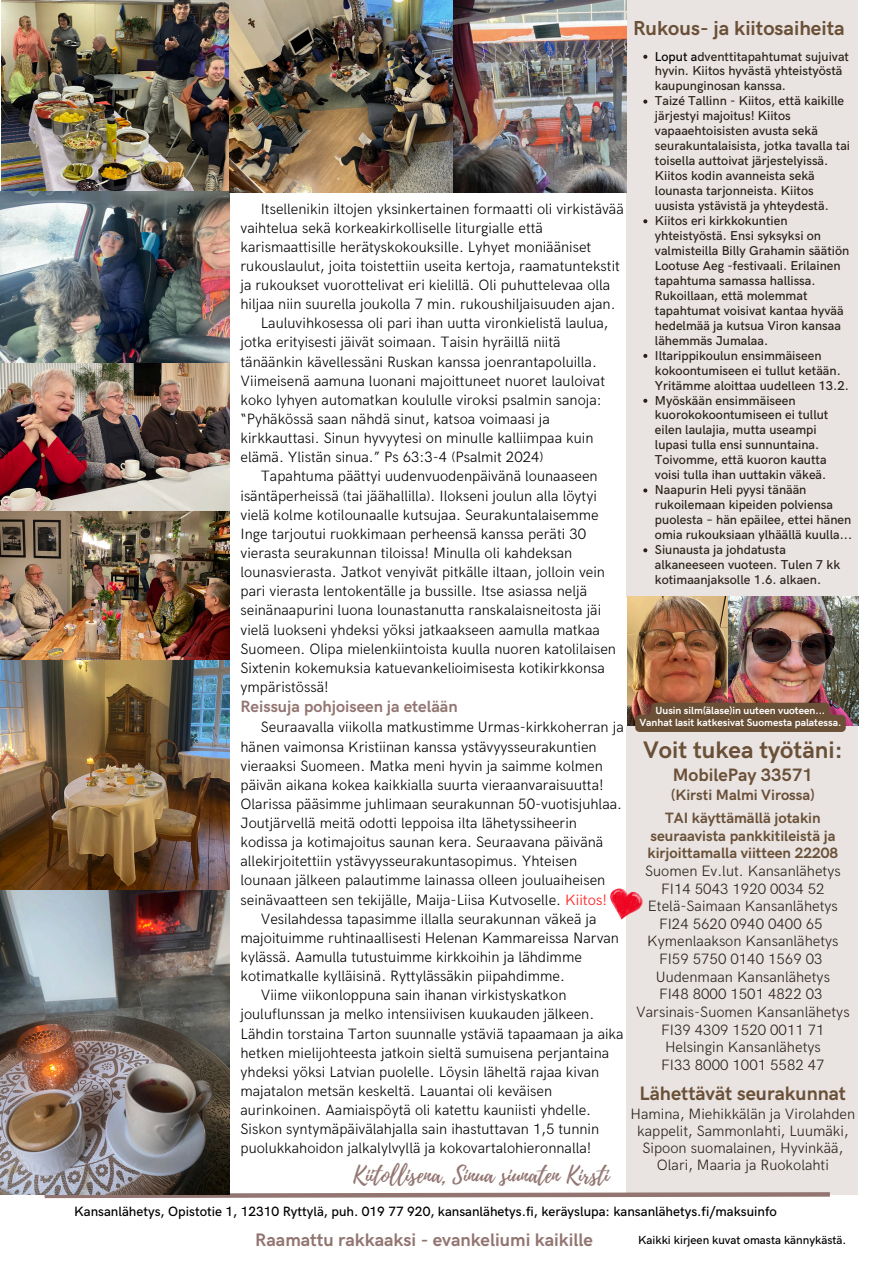
<style>
.page{position:relative;width:894px;height:1264px;background:#fff}
.page>*{position:absolute;margin:0;border:0;box-sizing:border-box;transform-origin:0 0}
.t1{font:700 24px "HK Grotesk";color:#695036}
.t2{font:22.35px "Playlist Script";color:#927571}
.t3{font:700 20.25px "HK Grotesk";color:#695036}
.t4{font:700 19.5px "HK Grotesk";color:#695036}
.t5{font:700 18.15px "HK Grotesk";color:#927571}
.t6{font:700 18px "HK Grotesk";color:#695036}
.t7{font:700 16.35px "HK Grotesk";color:#927571}
.t8{font:300 15px "HK Grotesk";color:#000}
.t9{font:300 15px/17.7px "HK Grotesk";color:#282218;text-align:center}
.t10{font:700 15px "HK Grotesk";color:#695036}
.t11{font:500 13.5px "HK Grotesk";color:#000}
.t12{font:500 12.9px/15px "HK Grotesk";color:#282218}
.t13{font:500 11.85px "HK Grotesk";color:#000}
.t14{font:700 10.35px "HK Grotesk";color:#fff}
.s1{color:#000}
.s2{font-weight:400;color:#ff3131}
.s3{font-weight:700;color:#695036}
</style>
<div class="page">
<div style="left:626px;top:0;width:231px;height:596px;background:#e9e3e2"></div>
<div style="left:626px;top:726px;width:231px;height:468px;background:#e9e3e2"></div>
<svg style="left:40px;top:1192px;width:794px;height:7px"></svg>
<img style="left:0;top:0;width:230px;height:1194px">
<img style="left:229px;top:0;width:397px;height:192px">
<img style="left:610px;top:888px;width:32px;height:31px">
<img style="left:627px;top:596px;width:101px;height:129px">
<img style="left:728px;top:596px;width:129px;height:129px">
<svg style="left:643px;top:55px;width:4px;height:4px"></svg>
<svg style="left:643px;top:100px;width:4px;height:4px"></svg>
<svg style="left:643px;top:219px;width:4px;height:4px"></svg>
<svg style="left:643px;top:354px;width:4px;height:4px"></svg>
<svg style="left:643px;top:399px;width:4px;height:4px"></svg>
<svg style="left:643px;top:488px;width:4px;height:4px"></svg>
<svg style="left:643px;top:548px;width:4px;height:4px"></svg>
<svg style="left:635px;top:702px;width:210px;height:30px"></svg>
<p class="t8" style="left:261px;top:200px;width:364px">Itsellenikin iltojen yksinkertainen formaatti oli virkistävää</p>
<p class="t8" style="left:240px;top:219px;width:304px">vaihtelua sekä korkeakirkolliselle liturgialle että</p>
<p class="t8" style="left:240px;top:238px;width:352px">karismaattisille herätyskokouksille. Lyhyet moniääniset</p>
<p class="t8" style="left:240px;top:257px;width:381px">rukouslaulut, joita toistettiin useita kertoja, raamatuntekstit</p>
<p class="t8" style="left:240px;top:276px;width:371px">ja rukoukset vuorottelivat eri kielillä. Oli puhuttelevaa olla</p>
<p class="t8" style="left:240px;top:296px;width:376px">hiljaa niin suurella joukolla 7 min. rukoushiljaisuuden ajan.</p>
<p class="t8" style="left:261px;top:315px;width:349px">Lauluvihkosessa oli pari ihan uutta vironkielistä laulua,</p>
<p class="t8" style="left:240px;top:334px;width:321px">jotka erityisesti jäivät soimaan. Taisin hyräillä niitä</p>
<p class="t8" style="left:240px;top:353px;width:358px">tänäänkin kävellessäni Ruskan kanssa joenrantapoluilla.</p>
<p class="t8" style="left:240px;top:372px;width:366px">Viimeisenä aamuna luonani majoittuneet nuoret lauloivat</p>
<p class="t8" style="left:240px;top:391px;width:362px">koko lyhyen automatkan koululle viroksi psalmin sanoja:</p>
<p class="t8" style="left:240px;top:410px;width:311px">“Pyhäkössä saan nähdä sinut, katsoa voimaasi ja</p>
<p class="t8" style="left:240px;top:429px;width:354px">kirkkauttasi. Sinun hyvyytesi on minulle kalliimpaa kuin</p>
<p class="t8" style="left:240px;top:449px;width:304px">elämä. Ylistän sinua.” Ps 63:3-4 (Psalmit 2024)</p>
<p class="t8" style="left:261px;top:468px;width:338px">Tapahtuma päättyi uudenvuodenpäivänä lounaaseen</p>
<p class="t8" style="left:240px;top:487px;width:358px">isäntäperheissä (tai jäähallilla). Ilokseni joulun alla löytyi</p>
<p class="t8" style="left:240px;top:506px;width:359px">vielä kolme kotilounaalle kutsujaa. Seurakuntalaisemme</p>
<p class="t8" style="left:240px;top:525px;width:347px">Inge tarjoutui ruokkimaan perheensä kanssa peräti 30</p>
<p class="t8" style="left:240px;top:544px;width:333px">vierasta seurakunnan tiloissa! Minulla oli kahdeksan</p>
<p class="t8" style="left:240px;top:563px;width:366px">lounasvierasta. Jatkot venyivät pitkälle iltaan, jolloin vein</p>
<p class="t8" style="left:240px;top:582px;width:348px">pari vierasta lentokentälle ja bussille. Itse asiassa neljä</p>
<p class="t8" style="left:240px;top:602px;width:362px">seinänaapurini luona lounastanutta ranskalaisneitosta jäi</p>
<p class="t8" style="left:240px;top:621px;width:361px">vielä luokseni yhdeksi yöksi jatkaakseen aamulla matkaa</p>
<p class="t8" style="left:240px;top:640px;width:377px">Suomeen. Olipa mielenkiintoista kuulla nuoren katolilaisen</p>
<p class="t8" style="left:240px;top:659px;width:366px">Sixtenin kokemuksia katuevankelioimisesta kotikirkkonsa</p>
<p class="t8" style="left:240px;top:678px;width:90px">ympäristössä!</p>
<p class="t3" style="left:632px;top:17px;width:213px">Rukous- ja kiitosaiheita</p>
<p class="t12" style="left:654px;top:49px;width:196px"><span class="s1">Loput a</span>dventtitapahtumat sujuivat hyvin. Kiitos hyvästä yhteistyöstä kaupunginosan kanssa.</p>
<p class="t12" style="left:654px;top:94px;width:197px">Taizé Tallinn - Kiitos, että kaikille järjestyi majoitus! Kiitos vapaaehtoisisten avusta sekä seurakuntalaisista, jotka tavalla tai toisella auttoivat järjestelyissä.<br>Kiitos kodin avanneista sekä lounasta tarjonneista. Kiitos uusista ystävistä ja yhteydestä.</p>
<p class="t12" style="left:654px;top:214px;width:196px">Kiitos eri kirkkokuntien yhteistyöstä. Ensi syksyksi on valmisteilla Billy Grahamin säätiön<br>Lootuse Aeg -festivaali. Erilainen tapahtuma samassa hallissa.<br>Rukoillaan, että molemmat tapahtumat voisivat kantaa hyvää hedelmää ja kutsua Viron kansaa lähemmäs Jumalaa.</p>
<p class="t12" style="left:654px;top:348px;width:195px">Iltarippikoulun ensimmäiseen kokoontumiseen ei tullut ketään.<br>Yritämme aloittaa uudelleen 13.2.</p>
<p class="t12" style="left:654px;top:393px;width:175px">Myöskään ensimmäiseen kuorokokoontumiseen ei tullut eilen laulajia, mutta useampi lupasi tulla ensi sunnuntaina.<br>Toivomme, että kuoron kautta voisi tulla ihan uuttakin väkeä.</p>
<p class="t12" style="left:654px;top:483px;width:199px">Naapurin Heli pyysi tänään rukoilemaan kipeiden polviensa puolesta – hän epäilee, ettei hänen omia rukouksiaan ylhäällä kuulla...</p>
<h5 class="t12" style="left:654px;top:542px;width:187px">Siunausta ja johdatusta alkaneeseen vuoteen. Tulen 7 kk kotimaanjaksolle 1.6. alkaen.</h5>
<p class="t7" style="left:240px;top:697px;width:218px">Reissuja pohjoiseen ja etelään</p>
<h3 class="t14" style="left:655px;top:705px;width:171px">Uusin silm(älase)in uuteen vuoteen...</h3>
<p class="t14" style="left:639px;top:717px;width:203px">Vanhat lasit katkesivat Suomesta palatessa.</p>
<p class="t8" style="left:261px;top:719px;width:364px">Seuraavalla viikolla matkustimme Urmas-kirkkoherran ja</p>
<p class="t8" style="left:240px;top:738px;width:357px">hänen vaimonsa Kristiinan kanssa ystävyysseurakuntien</p>
<p class="t8" style="left:240px;top:757px;width:363px">vieraaksi Suomeen. Matka meni hyvin ja saimme kolmen</p>
<p class="t8" style="left:240px;top:776px;width:364px">päivän aikana kokea kaikkialla suurta vieraanvaraisuutta!</p>
<p class="t8" style="left:240px;top:795px;width:383px">Olarissa pääsimme juhlimaan seurakunnan 50-vuotisjuhlaa.</p>
<p class="t8" style="left:240px;top:814px;width:338px">Joutjärvellä meitä odotti leppoisa ilta lähetyssiheerin</p>
<p class="t8" style="left:240px;top:833px;width:364px">kodissa ja kotimajoitus saunan kera. Seuraavana päivänä</p>
<p class="t8" style="left:240px;top:852px;width:338px">allekirjoitettiin ystävyysseurakuntasopimus. Yhteisen</p>
<p class="t8" style="left:240px;top:872px;width:366px">lounaan jälkeen palautimme lainassa olleen jouluaiheisen</p>
<p class="t8" style="left:240px;top:891px;width:368px">seinävaatteen sen tekijälle, Maija-Liisa Kutvoselle. <span class="s2">Kiitos!</span></p>
<p class="t8" style="left:261px;top:910px;width:337px">Vesilahdessa tapasimme illalla seurakunnan väkeä ja</p>
<p class="t8" style="left:240px;top:929px;width:380px">majoituimme ruhtinaallisesti Helenan Kammareissa Narvan</p>
<p class="t8" style="left:240px;top:948px;width:343px">kylässä. Aamulla tutustuimme kirkkoihin ja lähdimme</p>
<p class="t8" style="left:240px;top:967px;width:326px">kotimatkalle kylläisinä. Ryttylässäkin piipahdimme.</p>
<p class="t8" style="left:261px;top:986px;width:307px">Viime viikonloppuna sain ihanan virkistyskatkon</p>
<p class="t8" style="left:240px;top:1005px;width:355px">jouluflunssan ja melko intensiivisen kuukauden jälkeen.</p>
<p class="t8" style="left:240px;top:1025px;width:384px">Lähdin torstaina Tarton suunnalle ystäviä tapaamaan ja aika</p>
<p class="t8" style="left:240px;top:1044px;width:370px">hetken mielijohteesta jatkoin sieltä sumuisena perjantaina</p>
<p class="t8" style="left:240px;top:1063px;width:360px">yhdeksi yöksi Latvian puolelle. Löysin läheltä rajaa kivan</p>
<p class="t8" style="left:240px;top:1082px;width:313px">majatalon metsän keskeltä. Lauantai oli keväisen</p>
<p class="t8" style="left:240px;top:1101px;width:352px">aurinkoinen. Aamiaispöytä oli katettu kauniisti yhdelle.</p>
<p class="t8" style="left:240px;top:1120px;width:360px">Siskon syntymäpäivälahjalla sain ihastuttavan 1,5 tunnin</p>
<p class="t8" style="left:240px;top:1139px;width:352px">puolukkahoidon jalkalylvyllä ja kokovartalohieronnalla!</p>
<p class="t1" style="left:643px;top:736px;width:201px">Voit tukea työtäni:</p>
<p class="t6" style="left:672px;top:765px;width:142px">MobilePay 33571</p>
<p class="t10" style="left:671px;top:786px;width:145px">(Kirsti Malmi Virossa)</p>
<p class="t9" style="left:636px;top:809px;width:215px"><span class="s3">TAI käyttämällä jotakin seuraavista pankkitileistä ja kirjoittamalla viitteen 22208<br></span>Suomen Ev.lut. Kansanlähetys<br>FI14 5043 1920 0034 52<br>Etelä-Saimaan Kansanlähetys<br>FI24 5620 0940 0400 65<br>Kymenlaakson Kansanlähetys<br>FI59 5750 0140 1569 03<br>Uudenmaan Kansanlähetys<br>FI48 8000 1501 4822 03<br>Varsinais-Suomen Kansanlähetys<br>FI39 4309 1520 0011 71<br>Helsingin Kansanlähetys<br>FI33 8000 1001 5582 47</p>
<p class="t4" style="left:639px;top:1082px;width:208px">Lähettävät seurakunnat</p>
<p class="t9" style="left:630px;top:1106px;width:226px;line-height:16.8px">Hamina, Miehikkälän ja Virolahden kappelit, Sammonlahti, Luumäki,<br>Sipoon suomalainen, Hyvinkää,<br>Olari, Maaria ja Ruokolahti</p>
<p class="t2" style="left:353px;top:1159px;width:257px">Kiitollisena, Sinua siunaten Kirsti</p>
<p class="t11" style="left:74px;top:1203px;width:704px">Kansanlähetys, Opistotie 1, 12310 Ryttylä, puh. 019 77 920, kansanlähetys.fi, keräyslupa: kansanlähetys.fi/maksuinfo</p>
<h1 class="t5" style="left:255px;top:1229px;width:339px">Raamattu rakkaaksi - evankeliumi kaikille</h1>
<p class="t13" style="left:638px;top:1233px;width:209px">Kaikki kirjeen kuvat omasta kännykästä.</p>
</div>
